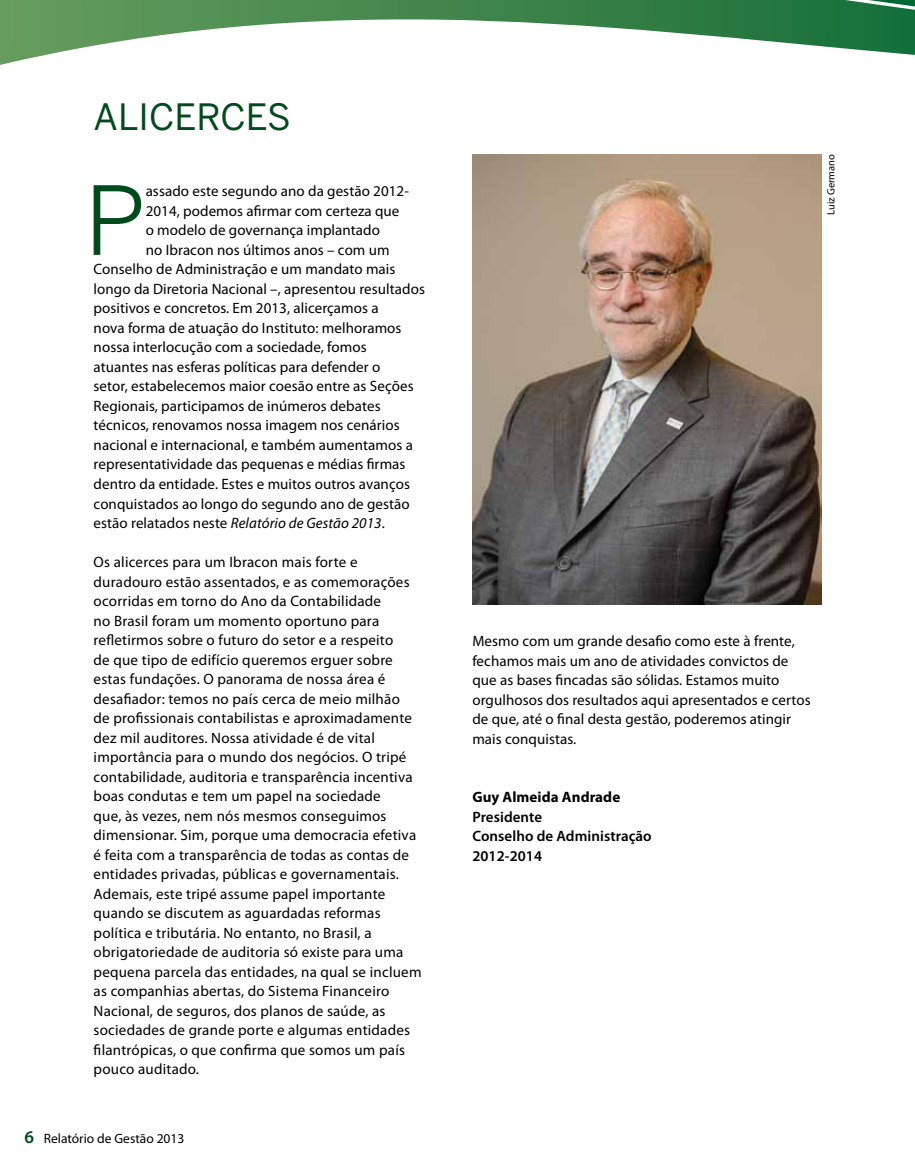
<style>
.page{position:relative;width:915px;height:1170px;background:#fff}
.page>*{position:absolute;margin:0;border:0;box-sizing:border-box;transform-origin:0 0}
.t1{font:94.05px "Benton Sans";color:#004b1c}
.t2{font:36px "Benton Sans";color:#004b1c}
.t3{font:15px/19.5px "Myriad Pro";letter-spacing:.01em;color:#000}
.t4{font:600 15px/19.5px "Myriad Pro";letter-spacing:.005em;color:#000}
.t5{font:italic 15px "Myriad Pro";letter-spacing:.005em;color:#000}
.t6{font:700 15px "Myriad Pro";letter-spacing:.005em;color:#000}
.t7{font:13.5px "Myriad Pro";color:#000}
.t8{font:10.5px "Myriad Pro";color:#000}
.s1{font-style:normal}
.s2{font-weight:600;font-size:18px;color:#004b1c}
</style>
<div class="page">
<svg style="left:0;top:0;width:914px;height:65px"></svg>
<img style="left:472px;top:155px;width:349px;height:450px">
<h2 class="t2" style="left:94px;top:95px;width:199px">ALICERCES</h2>
<h1 class="t1" style="left:85px;top:165px;width:62px">P</h1>
<p class="t3" style="left:146px;top:182px;width:265px">assado este segundo ano da gestão 2012-</p>
<p class="t3" style="left:146px;top:201px;width:255px">2014, podemos afirmar com certeza que</p>
<p class="t3" style="left:146px;top:221px;width:236px">o modelo de governança implantado</p>
<p class="t3" style="left:146px;top:240px;width:245px">no Ibracon nos últimos anos – com um</p>
<p class="t3" style="left:94px;top:260px;width:303px">Conselho de Administração e um mandato mais</p>
<p class="t3" style="left:94px;top:279px;width:333px">longo da Diretoria Nacional –, apresentou resultados</p>
<p class="t3" style="left:94px;top:299px;width:286px">positivos e concretos. Em 2013, alicerçamos a</p>
<p class="t3" style="left:94px;top:318px;width:309px">nova forma de atuação do Instituto: melhoramos</p>
<p class="t3" style="left:94px;top:338px;width:274px">nossa interlocução com a sociedade, fomos</p>
<p class="t3" style="left:94px;top:357px;width:288px">atuantes nas esferas políticas para defender o</p>
<p class="t3" style="left:94px;top:377px;width:321px">setor, estabelecemos maior coesão entre as Seções</p>
<p class="t3" style="left:94px;top:396px;width:288px">Regionais, participamos de inúmeros debates</p>
<p class="t3" style="left:94px;top:416px;width:307px">técnicos, renovamos nossa imagem nos cenários</p>
<p class="t3" style="left:94px;top:435px;width:321px">nacional e internacional, e também aumentamos a</p>
<p class="t3" style="left:94px;top:455px;width:313px">representatividade das pequenas e médias firmas</p>
<p class="t3" style="left:94px;top:474px;width:318px">dentro da entidade. Estes e muitos outros avanços</p>
<p class="t3" style="left:94px;top:494px;width:317px">conquistados ao longo do segundo ano de gestão</p>
<p class="t5" style="left:94px;top:513px;width:292px"><span class="s1">estão relatados neste</span> Relatório de Gestão 2013<span class="s1">.</span></p>
<p class="t3" style="left:94px;top:552px;width:329px">Os alicerces para um Ibracon mais forte e duradouro estão assentados, e as comemorações ocorridas em torno do Ano da Contabilidade<br>no Brasil foram um momento oportuno para refletirmos sobre o futuro do setor e a respeito<br>de que tipo de edifício queremos erguer sobre estas fundações. O panorama de nossa área é desafiador: temos no país cerca de meio milhão<br>de profissionais contabilistas e aproximadamente dez mil auditores. Nossa atividade é de vital importância para o mundo dos negócios. O tripé contabilidade, auditoria e transparência incentiva boas condutas e tem um papel na sociedade<br>que, às vezes, nem nós mesmos conseguimos dimensionar. Sim, porque uma democracia efetiva é feita com a transparência de todas as contas de entidades privadas, públicas e governamentais.<br>Ademais, este tripé assume papel importante quando se discutem as aguardadas reformas política e tributária. No entanto, no Brasil, a obrigatoriedade de auditoria só existe para uma pequena parcela das entidades, na qual se incluem as companhias abertas, do Sistema Financeiro Nacional, de seguros, dos planos de saúde, as sociedades de grande porte e algumas entidades filantrópicas, o que confirma que somos um país pouco auditado.</p>
<p class="t7" style="left:25px;top:1131px;width:161px"><span class="s2">6</span> Relatório de Gestão 2013</p>
<p class="t8" style="left:824px;top:215px;width:62px;rotate:-90deg">Luiz Germano</p>
<p class="t3" style="left:472px;top:631px;width:340px">Mesmo com um grande desafio como este à frente, fechamos mais um ano de atividades convictos de que as bases fincadas são sólidas. Estamos muito orgulhosos dos resultados aqui apresentados e certos de que, até o final desta gestão, poderemos atingir mais conquistas.</p>
<p class="t6" style="left:472px;top:787px;width:149px">Guy Almeida Andrade</p>
<p class="t4" style="left:472px;top:806px;width:181px">Presidente<br>Conselho de Administração<br>2012-2014</p>
</div>
